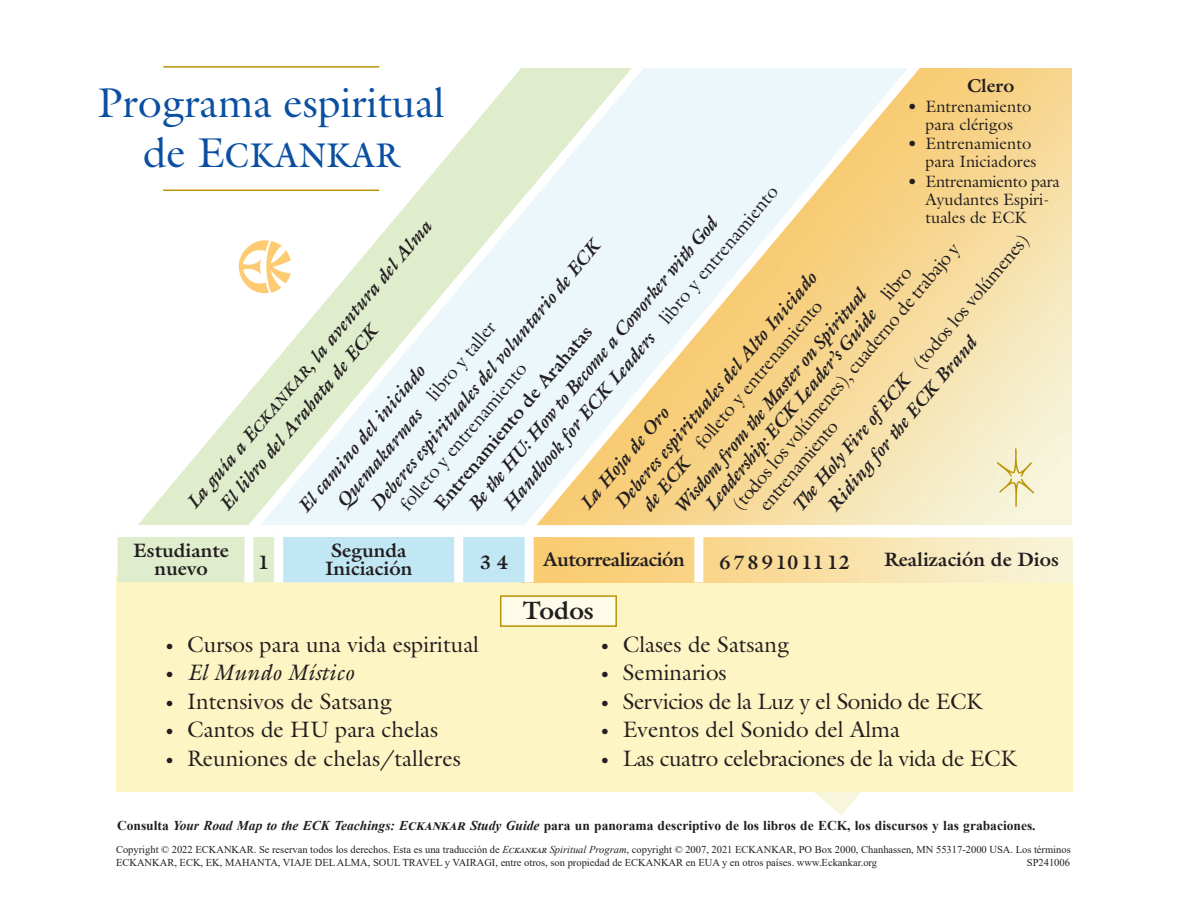
<style>
.page{position:relative;width:1188px;height:918px;background:#fff}
.page>*{position:absolute;margin:0;border:0;box-sizing:border-box;transform-origin:0 0}
.EK_symbol{font:54px "ECK Normal";color:#fecb73}
.ECK_Spir_Prog{font:47.1px "Galliard Pro";letter-spacing:.02em;color:#0a4fa2;scale:.92 1}
.ECK_Spir_Prog-2{font:42px "Galliard Pro";color:#0a4fa2}
.ALL{font:700 25.2px "Galliard Pro";color:#231f20}
.t1{font:22.5px "Galliard Pro";color:#231f20}
.t2{font:22.5px "Galliard Pro";letter-spacing:-.02em;color:#231f20}
.t3{font:italic 22.5px "Galliard Pro";color:#231f20}
.Area{font:700 19.5px/18px "Galliard Pro";color:#231f20;text-align:center}
.Area-2{font:700 19.5px "Galliard Pro";letter-spacing:-.02em;color:#231f20}
.Area-3{font:700 19.5px "Galliard Pro";letter-spacing:.145em;color:#231f20}
.Text_12_5pt_italic_b{font:italic 700 18.75px/22.5px "Galliard Pro";color:#231f20;text-align:center}
.Text_12_5pt_italic_b-2{font:18.75px "Galliard Pro";color:#231f20}
.Text_13pt_italic_bol{font:italic 700 18.75px/22.5px "Galliard Pro";color:#231f20}
.Text_12_5pt_roman_bo{font:700 18.75px "Galliard Pro";color:#231f20}
.Clergy{font:700 18.75px "Galliard Pro";color:#231f20}
.t4{font:16.5px/18px "Galliard Pro";color:#231f20}
.Cutline{font:700 13.5px "Times New Roman";color:#231f20}
.Copyright{font:10.5px/12.8px "Times New Roman";color:#231f20}
.s1{font-size:16.2px}
.s2{font-size:42px}
.s3{font-weight:400;font-style:normal}
.s4{font-family:"Galliard Pro Bold Italic SC800";font-weight:400;font-style:normal}
.s5{font-family:"Galliard Pro Bold Italic SC800";font-weight:400;font-style:normal;font-size:15px}
.s6{font-weight:700;font-style:italic}
.s7{font-style:normal;font-size:16.2px}
.s8{font-style:italic}
.s9{font-style:italic;font-size:15.75px}
</style>
<div class="page">
<svg style="left:138px;top:189px;width:51px;height:336px"></svg>
<svg style="left:189px;top:189px;width:162px;height:336px"></svg>
<svg style="left:351px;top:66px;width:579px;height:472px;background:#f0eacf"></svg>
<div style="left:502px;top:0;width:624px;height:68px;background:#fff"></div>
<img style="left:995px;top:448px;width:39px;height:61px">
<div style="left:83px;top:525px;width:1010px;height:12px;background:#fff"></div>
<div style="left:116px;top:575px;width:956px;height:217px;background:#fef5c4"></div>
<div style="left:501px;top:596px;width:115px;height:30px;background:#fefbe8"></div>
<div style="left:500px;top:595px;width:117px;height:32px;border:2px solid #bc9306"></div>
<img style="left:534px;top:538px;width:538px;height:44px">
<svg style="left:118px;top:537px;width:407px;height:45px;background:#cce9e5"></svg>
<div style="left:244px;top:537px;width:10px;height:45px;background:#fff"></div>
<div style="left:274px;top:537px;width:9px;height:45px;background:#fff"></div>
<div style="left:454px;top:537px;width:9px;height:45px;background:#fff"></div>
<div style="left:525px;top:537px;width:9px;height:45px;background:#fff"></div>
<div style="left:694px;top:537px;width:9px;height:45px;background:#fff"></div>
<hr style="left:163px;top:66px;width:216px;height:2px;background:#bc9306">
<hr style="left:163px;top:190px;width:216px;height:1px;background:#bc9306">
<p class="Clergy" style="left:967px;top:73px;width:49px">Clero</p>
<p class="t4" style="left:908px;top:97px;width:125px;text-align:center"><span class="s1">•</span> Entrenamiento para clérigos</p>
<p class="t4" style="left:926px;top:134px;width:113px;text-indent:-18px"><span class="s1">•</span> Entrenamiento para Iniciadores</p>
<p class="t4" style="left:926px;top:172px;width:136px;text-indent:-18px"><span class="s1">•</span> Entrenamiento para<br>Ayudantes Espiri&shy;tuales de ECK</p>
<p class="ECK_Spir_Prog-2" style="left:98px;top:75px;width:349px">Programa espiritual</p>
<p class="ECK_Spir_Prog" style="left:143px;top:120px;width:280px"><span class="s2">de E</span>ckankar</p>
<p class="Text_12_5pt_italic_b" style="left:498px;top:500px;width:418px;rotate:-50deg">Handbook for ECK Leaders <span class="s3">libro y entrenamiento</span></p>
<p class="Text_12_5pt_italic_b" style="left:463px;top:501px;width:378px;rotate:-50deg">Be the HU: How to Become a Coworker with God</p>
<p class="Text_12_5pt_italic_b" style="left:181px;top:499px;width:371px;rotate:-50deg">La guía a <span class="s4">E</span><span class="s5">ckankar</span>, la aventura del Alma</p>
<p class="Text_12_5pt_italic_b-2" style="left:787px;top:501px;width:358px;rotate:-50deg"><span class="s6">The Holy Fire of ECK</span> (todos los volúmenes)</p>
<p class="Text_13pt_italic_bol" style="left:378px;top:486px;width:329px;text-indent:-19px;rotate:-50deg">Deberes espirituales del voluntario de ECK <span class="s3">folleto y entrenamiento</span></p>
<p class="EK_symbol" style="left:240px;top:231px;width:51px">E</p>
<p class="Text_12_5pt_italic_b-2" style="left:726px;top:499px;width:344px;rotate:-50deg">(todos los volúmenes), cuaderno de trabajo y</p>
<p class="Text_12_5pt_italic_b" style="left:699px;top:500px;width:313px;rotate:-50deg">Leadership: ECK Leader’s Guide <span class="s3">libro</span></p>
<p class="Text_12_5pt_italic_b" style="left:609px;top:499px;width:304px;rotate:-50deg">Deberes espirituales del Alto Iniciado de ECK <span class="s3">folleto y entrenamiento</span></p>
<p class="Text_12_5pt_italic_b" style="left:669px;top:504px;width:289px;rotate:-50deg">Wisdom from the Master on Spiritual</p>
<p class="Text_12_5pt_italic_b" style="left:214px;top:501px;width:237px;rotate:-50deg">El libro del Arahata de ECK</p>
<p class="Text_12_5pt_italic_b-2" style="left:330px;top:497px;width:242px;rotate:-50deg"><span class="s6">Quemakarmas</span> libro y taller</p>
<p class="Text_12_5pt_roman_bo" style="left:429px;top:499px;width:236px;rotate:-50deg">Entrenamiento de Arahatas</p>
<p class="Text_12_5pt_italic_b" style="left:822px;top:501px;width:223px;rotate:-50deg">Riding for the ECK Brand</p>
<p class="Text_12_5pt_italic_b" style="left:293px;top:503px;width:188px;rotate:-50deg">El camino del iniciado</p>
<p class="Text_12_5pt_italic_b" style="left:575px;top:499px;width:129px;rotate:-50deg">La Hoja de Oro</p>
<p class="Text_12_5pt_italic_b-2" style="left:753px;top:500px;width:113px;rotate:-50deg">entrenamiento</p>
<p class="Area" style="left:133px;top:541px;width:97px">Estudiante nuevo</p>
<p class="Area" style="left:258px;top:553px;width:13px">1</p>
<p class="Area" style="left:325px;top:541px;width:89px;text-align:left">Segunda<br>Iniciación</p>
<p class="Area" style="left:480px;top:553px;width:30px">3 4</p>
<p class="Area-2" style="left:543px;top:546px;width:143px">Autorrealización</p>
<p class="Area-3" style="left:719px;top:549px;width:132px">6789101112</p>
<p class="Area" style="left:884px;top:550px;width:176px">Realización de Dios</p>
<p class="ALL" style="left:523px;top:594px;width:73px">Todos</p>
<p class="t1" style="left:165px;top:629px;width:316px"><span class="s1">•</span> Cursos para una vida espiritual</p>
<p class="t3" style="left:165px;top:658px;width:191px"><span class="s7">•</span> El Mundo Místico</p>
<p class="t1" style="left:165px;top:686px;width:229px"><span class="s1">•</span> Intensivos de Satsang</p>
<p class="t1" style="left:165px;top:715px;width:275px"><span class="s1">•</span> Cantos de HU para chelas</p>
<p class="t1" style="left:165px;top:743px;width:298px"><span class="s1">•</span> Reuniones de chelas/talleres</p>
<p class="t1" style="left:600px;top:629px;width:190px"><span class="s1">•</span> Clases de Satsang</p>
<p class="t1" style="left:600px;top:658px;width:128px"><span class="s1">•</span> Seminarios</p>
<p class="t2" style="left:600px;top:686px;width:383px"><span class="s1">•</span> Servicios de la Luz y el Sonido de ECK</p>
<p class="t1" style="left:600px;top:715px;width:301px"><span class="s1">•</span> Eventos del Sonido del Alma</p>
<p class="t2" style="left:600px;top:743px;width:417px"><span class="s1">•</span> Las cuatro celebraciones de la vida de ECK</p>
<p class="Cutline" style="left:117px;top:815px;width:920px">Consulta <span class="s8">Your Road Map to the ECK Teachings: E</span><span class="s9">ckankar</span> <span class="s8">Study Guide</span> para un panorama descriptivo de los libros de ECK, los discursos y las grabaciones.</p>
<p class="Copyright" style="left:116px;top:843px;width:956px">Copyright © 2022 ECKANKAR. Se reservan todos los derechos. Esta es una traducción de <span class="s8">Eckankar Spiritual Program</span>, copyright © 2007, 2021 ECKANKAR, PO Box 2000, Chanhassen, MN 55317-2000 USA. Los términos<br>ECKANKAR, ECK, EK, MAHANTA, VIAJE DEL ALMA, SOUL TRAVEL y VAIRAGI, entre otros, son propiedad de ECKANKAR en EUA y en otros países. www.Eckankar.org</p>
<p class="Copyright" style="left:1027px;top:856px;width:45px">SP241006</p>
</div>
